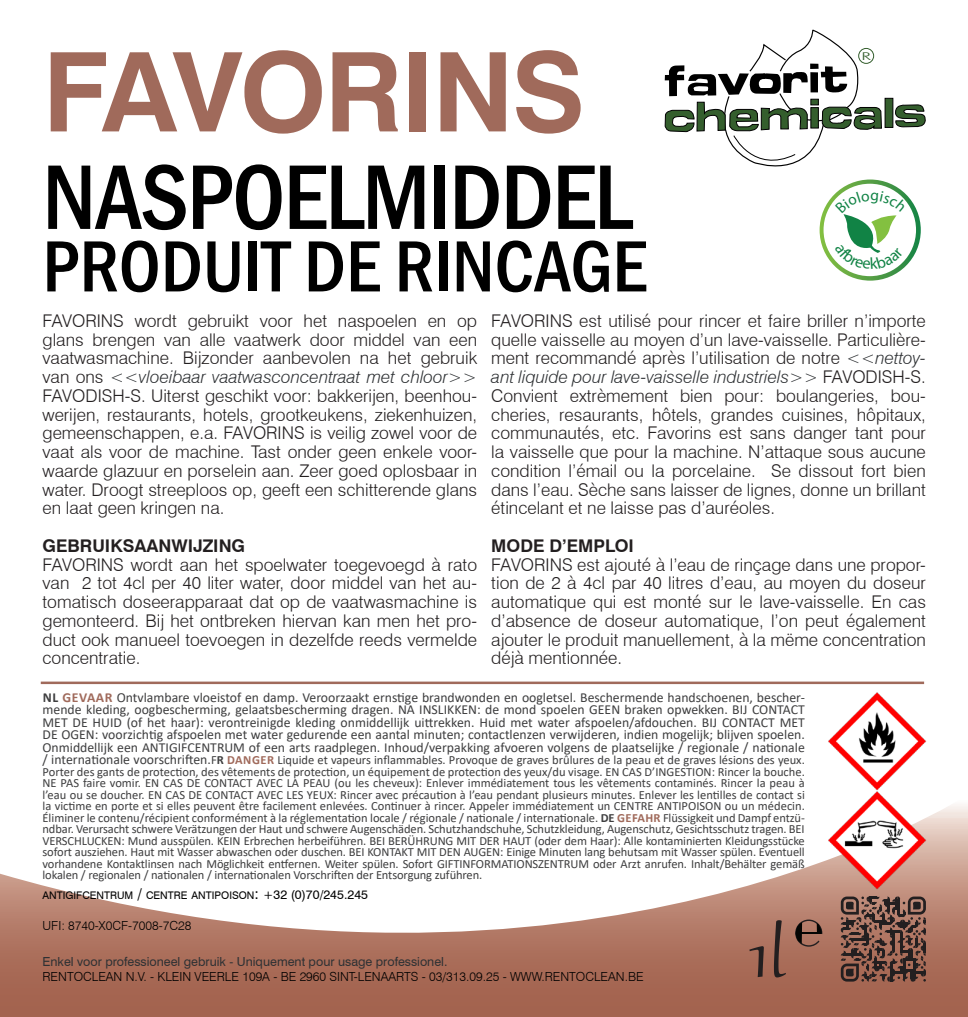
<style>
.page{position:relative;width:968px;height:1017px;background:#fff}
.page>*{position:absolute;margin:0;border:0;box-sizing:border-box;transform-origin:0 0}
.t1{font:700 110px "Swiss 721 BT";letter-spacing:-.02em;color:#a06a5b}
.t2{font:500 condensed 95px "Franklin Gothic";letter-spacing:-.02em;color:#000}
.t3{font:85px "Gabriola";color:#231f20}
.t4{font:500 condensed 75px "Franklin Gothic";color:#000}
.t5{font:300 17.5px/18.8px "Swiss 721 BT";color:#231f20;text-align:justify}
.t6{font:700 17.5px "Swiss 721 BT";color:#231f20}
.t7{font:13.75px/12.5px "Calibri";color:#3e3e3f;text-align:justify}
.t8{font:12.5px/11.5px "Calibri";letter-spacing:-.01em;color:#3e3e3f;text-align:justify}
.t9{font:300 12.5px "Swiss 721 BT";color:#000}
.t10{font:12.5px "Swiss 721 BT";color:#2e3134}
.t11{font:300 10.75px "Futura BT";color:#345e2d;scale:1.67 1}
.t12{font:10.5px "Swiss 721 BT";color:#000}
.s1{font-style:italic;color:#2e3134}
.s2{font-weight:700}
.s3{font-weight:700;color:#a06a5b}
.s4{font-size:13.75px}
.s5{font-size:15px}
.s6{font-size:12.5px}
</style>
<div class="page">
<svg style="left:0;top:804px;width:967px;height:213px"></svg>
<img style="left:827px;top:692px;width:99px;height:198px">
<hr style="left:41px;top:682px;width:882px;height:2px;background:#a06a5b">
<svg style="left:840px;top:897px;width:85px;height:85px;background:#704f45"></svg>
<svg style="left:795px;top:919px;width:27px;height:28px"></svg>
<div style="left:884px;top:98px;width:9px;height:30px;background:#345e2d;border:1px solid #000"></div>
<svg style="left:893px;top:104px;width:32px;height:24px"></svg>
<svg style="left:664px;top:30px;width:218px;height:137px"></svg>
<div style="left:860px;top:119px;width:14px;height:5px;background:#fff;border-radius:50%"></div>
<div style="left:859px;top:118px;width:15px;height:6px;border:1px solid #000;border-radius:50%"></div>
<div style="left:858px;top:48px;width:15px;height:16px;border:1px solid #345e2d;border-radius:50%"></div>
<svg style="left:819px;top:180px;width:101px;height:101px"></svg>
<p class="t1" style="left:43px;top:25px;width:544px">FAVORINS</p>
<p class="t2" style="left:43px;top:135px;width:592px">NASPOELMIDDEL</p>
<p class="t4" style="left:43px;top:217px;width:606px">PRODUIT DE RINCAGE</p>
<p class="t5" style="left:43px;top:311px;width:436px">FAVORINS wordt gebruikt voor het naspoelen en op glans brengen van alle vaatwerk door middel van een vaatwasmachine. Bijzonder aanbevolen na het gebruik van ons <span class="s1">&lt;&lt;vloeibaar vaatwasconcentraat met chloor&gt;&gt; </span>FAVODISH-S. Uiterst geschikt voor: bakkerijen, beenhou&shy;werijen, restaurants, hotels, grootkeukens, ziekenhuizen, gemeenschappen, e.a. FAVORINS is veilig zowel voor de vaat als voor de machine. Tast onder geen enkele voor&shy;waarde glazuur en porselein aan. Zeer goed oplosbaar in water. Droogt streeploos op, geeft een schitterende glans en laat geen kringen na.</p>
<p class="t6" style="left:43px;top:535px;width:204px">GEBRUIKSAANWIJZING</p>
<p class="t5" style="left:43px;top:555px;width:436px">FAVORINS wordt aan het spoelwater toegevoegd à rato van 2 tot 4cl per 40 liter water, door middel van het au&shy;tomatisch doseerapparaat dat op de vaatwasmachine is gemonteerd. Bij het ontbreken hiervan kan men het pro&shy;duct ook manueel toevoegen in dezelfde reeds vermelde concentratie.</p>
<p class="t11" style="left:861px;top:49px;width:7px">R</p>
<p class="t5" style="left:491px;top:311px;width:436px">FAVORINS est utilisé pour rincer et faire briller n’importe quelle vaisselle au moyen d’un lave-vaisselle. Particulière&shy;ment recommandé après l’utilisation de notre <span class="s1">&lt;&lt;nettoy&shy;ant liquide pour lave-vaisselle industriels&gt;&gt;</span> FAVODISH-S.<br>Convient extrèmement bien pour: boulangeries, bou&shy;cheries, resaurants, hôtels, grandes cuisines, hôpitaux, communautés, etc. Favorins est sans danger tant pour la vaisselle que pour la machine. N’attaque sous aucune condition l’émail ou la porcelaine. Se dissout fort bien dans l’eau. Sèche sans laisser de lignes, donne un brillant étincelant et ne laisse pas d’auréoles.</p>
<p class="t6" style="left:491px;top:535px;width:144px">MODE D’EMPLOI</p>
<p class="t5" style="left:491px;top:555px;width:436px">FAVORINS est ajouté à l’eau de rinçage dans une propor&shy;tion de 2 à 4cl par 40 litres d’eau, au moyen du doseur automatique qui est monté sur le lave-vaisselle. En cas d’absence de doseur automatique, l’on peut également ajouter le produit manuellement, à la mëme concentration déjà mentionnée.</p>
<p class="t7" style="left:43px;top:690px;width:763px"><span class="s2">NL</span> <span class="s3">GEVAAR</span> Ontvlambare vloeistof en damp. Veroorzaakt ernstige brandwonden en oogletsel. Beschermende handschoenen, bescher&shy;mende kleding, oogbescherming, gelaatsbescherming dragen. NA INSLIKKEN: de mond spoelen GEEN braken opwekken. BIJ CONTACT MET DE HUID (of het haar): verontreinigde kleding onmiddellijk uittrekken. Huid met water afspoelen/afdouchen. BIJ CONTACT MET DE OGEN: voorzichtig afspoelen met water gedurende een aantal minuten; contactlenzen verwijderen, indien mogelijk; blijven spoelen.<br>Onmiddellijk een ANTIGIFCENTRUM of een arts raadplegen. Inhoud/verpakking afvoeren volgens de plaatselijke / regionale / nationale</p>
<p class="t8" style="left:43px;top:754px;width:763px"><span class="s4">/ internationale voorschriften.</span>F<span class="s2">R</span> <span class="s3">DANGER</span> Liquide et vapeurs inflammables. Provoque de graves brûlures de la peau et de graves lésions des yeux.<br>Porter des gants de protection, des vêtements de protection, un équipement de protection des yeux/du visage. EN CAS D’INGESTION: Rincer la bouche.<br>NE PAS faire vomir. EN CAS DE CONTACT AVEC LA PEAU (ou les cheveux): Enlever immédiatement tous les vêtements contaminés. Rincer la peau à l’eau ou se doucher. EN CAS DE CONTACT AVEC LES YEUX: Rincer avec précaution à l’eau pendant plusieurs minutes. Enlever les lentilles de contact si la victime en porte et si elles peuvent être facilement enlevées. Continuer à rincer. Appeler immédiatement un CENTRE ANTIPOISON ou un médecin.<br>Éliminer le contenu/récipient conformément à la réglementation locale / régionale / nationale / internationale. <span class="s2">DE</span> <span class="s3">GEFAHR</span> Flüssigkeit und Dampf entzü&shy;ndbar. Verursacht schwere Verätzungen der Haut und schwere Augenschäden. Schutzhandschuhe, Schutzkleidung, Augenschutz, Gesichtsschutz tragen. BEI VERSCHLUCKEN: Mund ausspülen. KEIN Erbrechen herbeiführen. BEI BERÜHRUNG MIT DER HAUT (oder dem Haar): Alle kontaminierten Kleidungsstücke sofort ausziehen. Haut mit Wasser abwaschen oder duschen. BEI KONTAKT MIT DEN AUGEN: Einige Minuten lang behutsam mit Wasser spülen. Eventuell vorhandene Kontaktlinsen nach Möglichkeit entfernen. Weiter spülen. Sofort GIFTINFORMATIONSZENTRUM oder Arzt anrufen. Inhalt/Behälter gemäß lokalen / regionalen / nationalen / internationalen Vorschriften der Entsorgung zuführen.</p>
<p class="t12" style="left:43px;top:889px;width:327px">ANTIGIFCENTRUM <span class="s5">/</span> CENTRE ANTIPOISON<span class="s5">:</span> <span class="s6">+32 (0)70/245.245</span></p>
<p class="t9" style="left:43px;top:918px;width:150px">UFI: 8740-X0CF-7008-7C28</p>
<p class="t3" style="left:749px;top:897px;width:37px">1l</p>
<p class="t10" style="left:43px;top:954px;width:406px">Enkel voor professioneel gebruik - Uniquement pour usage professionel.</p>
<p class="t9" style="left:43px;top:969px;width:602px">RENTOCLEAN N.V. - KLEIN VEERLE 109A - BE 2960 SINT-LENAARTS - 03/313.09.25 - WWW.RENTOCLEAN.BE</p>
</div>
